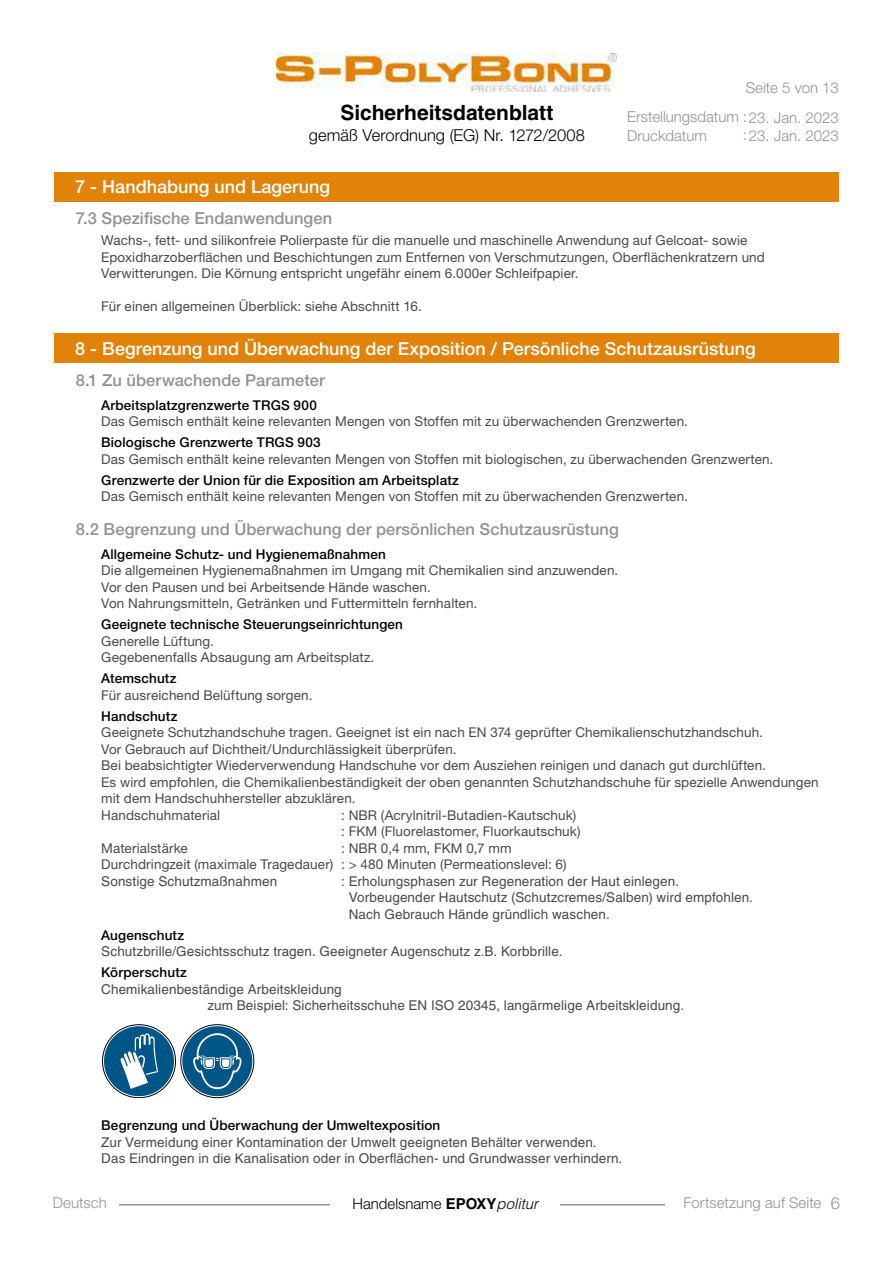
<style>
.page{position:relative;width:893px;height:1263px;background:#fff}
.page>*{position:absolute;margin:0;border:0;box-sizing:border-box;transform-origin:0 0}
.t1{font:700 21px "Helvetica LT Std";color:#000}
.t2{font:500 18px "Helvetica Neue LT Std";color:#fff}
.t3{font:500 16.5px "Helvetica Neue LT Std";letter-spacing:.005em;color:#909293}
.t4{font:300 16.5px "Helvetica Neue LT Std";color:#000}
.t5{font:300 16.5px "Helvetica Neue LT Std";color:#909293}
.t6{font:300 15px/29.5px "Helvetica Neue LT Std";color:#909293;text-align:right}
.t7{font:300 15px "Helvetica Neue LT Std";color:#000}
.t8{font:13.5px/16.5px "Helvetica Neue LT Std";letter-spacing:.01em;color:#4a4948}
.t9{font:13.5px/16.5px "Helvetica LT Std";letter-spacing:.01em;color:#4a4948}
.t10{font:500 13.5px "Helvetica Neue LT Std";letter-spacing:.01em;color:#000}
.s1{font-family:"Helvetica LT Std";font-weight:700}
.s2{font-family:"Helvetica LT Std";font-style:italic}
</style>
<div class="page">
<img style="left:276px;top:53px;width:341px;height:39px">
<hr style="left:119px;top:1204px;width:720px;height:1px;background:#909293">
<div style="left:331px;top:1198px;width:229px;height:30px;background:#fff"></div>
<div style="left:666px;top:1198px;width:173px;height:20px;background:#fff"></div>
<div style="left:54px;top:334px;width:785px;height:29px;background:#e18309"></div>
<div style="left:54px;top:172px;width:785px;height:30px;background:#e18309"></div>
<svg style="left:102px;top:1024px;width:152px;height:74px"></svg>
<h1 class="t1" style="left:340px;top:100px;width:215px">Sicherheitsdatenblatt</h1>
<p class="t4" style="left:309px;top:125px;width:278px">gemäß Verordnung (EG) Nr. 1272/2008</p>
<h2 class="t2" style="left:75px;top:176px;width:256px">7 - Handhabung und Lagerung</h2>
<p class="t6" style="left:627px;top:72px;width:213px">Seite 5 von 13<br>Erstellungsdatum :23. Jan. 2023</p>
<p class="t6" style="left:627px;top:120px;width:81px">Druckdatum</p>
<p class="t6" style="left:743px;top:120px;width:98px">:23. Jan. 2023</p>
<p class="t3" style="left:76px;top:208px;width:258px">7.3 Spezifische Endanwendungen</p>
<p class="t8" style="left:101px;top:232px;width:665px">Wachs-, fett- und silikonfreie Polierpaste für die manuelle und maschinelle Anwendung auf Gelcoat- sowie<br>Epoxidharzoberflächen und Beschichtungen zum Entfernen von Verschmutzungen, Oberflächenkratzern und<br>Verwitterungen. Die Körnung entspricht ungefähr einem 6.000er Schleifpapier.</p>
<p class="t8" style="left:101px;top:298px;width:322px">Für einen allgemeinen Überblick: siehe Abschnitt 16.</p>
<h2 class="t2" style="left:75px;top:338px;width:682px">8 - Begrenzung und Überwachung der Exposition / Persönliche Schutzausrüstung</h2>
<p class="t3" style="left:76px;top:370px;width:251px">8.1 Zu überwachende Parameter</p>
<p class="t10" style="left:101px;top:397px;width:217px">Arbeitsplatzgrenzwerte TRGS 900</p>
<p class="t8" style="left:101px;top:413px;width:588px">Das Gemisch enthält keine relevanten Mengen von Stoffen mit zu überwachenden Grenzwerten.</p>
<p class="t10" style="left:101px;top:434px;width:221px">Biologische Grenzwerte TRGS 903</p>
<p class="t8" style="left:101px;top:451px;width:674px">Das Gemisch enthält keine relevanten Mengen von Stoffen mit biologischen, zu überwachenden Grenzwerten.</p>
<p class="t10" style="left:101px;top:472px;width:359px">Grenzwerte der Union für die Exposition am Arbeitsplatz</p>
<p class="t8" style="left:101px;top:488px;width:588px">Das Gemisch enthält keine relevanten Mengen von Stoffen mit zu überwachenden Grenzwerten.</p>
<p class="t3" style="left:76px;top:519px;width:545px">8.2 Begrenzung und Überwachung der persönlichen Schutzausrüstung</p>
<p class="t10" style="left:101px;top:546px;width:286px">Allgemeine Schutz- und Hygienemaßnahmen</p>
<p class="t8" style="left:101px;top:562px;width:518px">Die allgemeinen Hygienemaßnahmen im Umgang mit Chemikalien sind anzuwenden.<br>Vor den Pausen und bei Arbeitsende Hände waschen.<br>Von Nahrungsmitteln, Getränken und Futtermitteln fernhalten.</p>
<p class="t10" style="left:101px;top:616px;width:303px">Geeignete technische Steuerungseinrichtungen</p>
<p class="t8" style="left:101px;top:633px;width:275px">Generelle Lüftung.<br>Gegebenenfalls Absaugung am Arbeitsplatz.</p>
<p class="t10" style="left:101px;top:670px;width:77px">Atemschutz</p>
<p class="t8" style="left:101px;top:687px;width:213px">Für ausreichend Belüftung sorgen.</p>
<p class="t10" style="left:101px;top:708px;width:78px">Handschutz</p>
<p class="t8" style="left:101px;top:724px;width:719px">Geeignete Schutzhandschuhe tragen. Geeignet ist ein nach EN 374 geprüfter Chemikalienschutzhandschuh.<br>Vor Gebrauch auf Dichtheit/Undurchlässigkeit überprüfen.<br>Bei beabsichtigter Wiederverwendung Handschuhe vor dem Ausziehen reinigen und danach gut durchlüften.<br>Es wird empfohlen, die Chemikalienbeständigkeit der oben genannten Schutzhandschuhe für spezielle Anwendungen mit dem Handschuhhersteller abzuklären.<br>Handschuhmaterial</p>
<p class="t8" style="left:341px;top:807px;width:241px">: NBR (Acrylnitril-Butadien-Kautschuk) : FKM (Fluorelastomer, Fluorkautschuk)</p>
<p class="t8" style="left:101px;top:840px;width:467px;text-indent:240px">: NBR 0,4 mm, FKM 0,7 mm<br>Durchdringzeit (maximale Tragedauer) : &gt; 480 Minuten (Permeationslevel: 6)</p>
<p class="t9" style="left:101px;top:873px;width:177px">Sonstige Schutzmaßnahmen</p>
<p class="t9" style="left:349px;top:873px;width:406px;text-indent:-8px">: Erholungsphasen zur Regeneration der Haut einlegen.<br>Vorbeugender Hautschutz (Schutzcremes/Salben) wird empfohlen.<br>Nach Gebrauch Hände gründlich waschen.</p>
<p class="t10" style="left:101px;top:927px;width:85px">Augenschutz</p>
<p class="t9" style="left:101px;top:943px;width:463px">Schutzbrille/Gesichtsschutz tragen. Geeigneter Augenschutz z.B. Korbbrille.</p>
<p class="t10" style="left:101px;top:964px;width:87px">Körperschutz</p>
<p class="t9" style="left:208px;top:981px;width:478px;text-indent:-106px">Chemikalienbeständige Arbeitskleidung<br>zum Beispiel: Sicherheitsschuhe EN ISO 20345, langärmelige Arbeitskleidung.</p>
<p class="t8" style="left:101px;top:840px;width:88px">Materialstärke</p>
<p class="t10" style="left:101px;top:1117px;width:341px">Begrenzung und Überwachung der Umweltexposition</p>
<p class="t9" style="left:101px;top:1134px;width:523px">Zur Vermeidung einer Kontamination der Umwelt geeigneten Behälter verwenden.<br>Das Eindringen in die Kanalisation oder in Oberflächen- und Grundwasser verhindern.</p>
<p class="t6" style="left:53px;top:1188px;width:56px">Deutsch</p>
<p class="t7" style="left:353px;top:1194px;width:187px">Handelsname <span class="s1">EPOXY</span><span class="s2">politur</span></p>
<p class="t6" style="left:683px;top:1188px;width:139px">Fortsetzung auf Seite</p>
<p class="t5" style="left:831px;top:1193px;width:11px">6</p>
</div>
